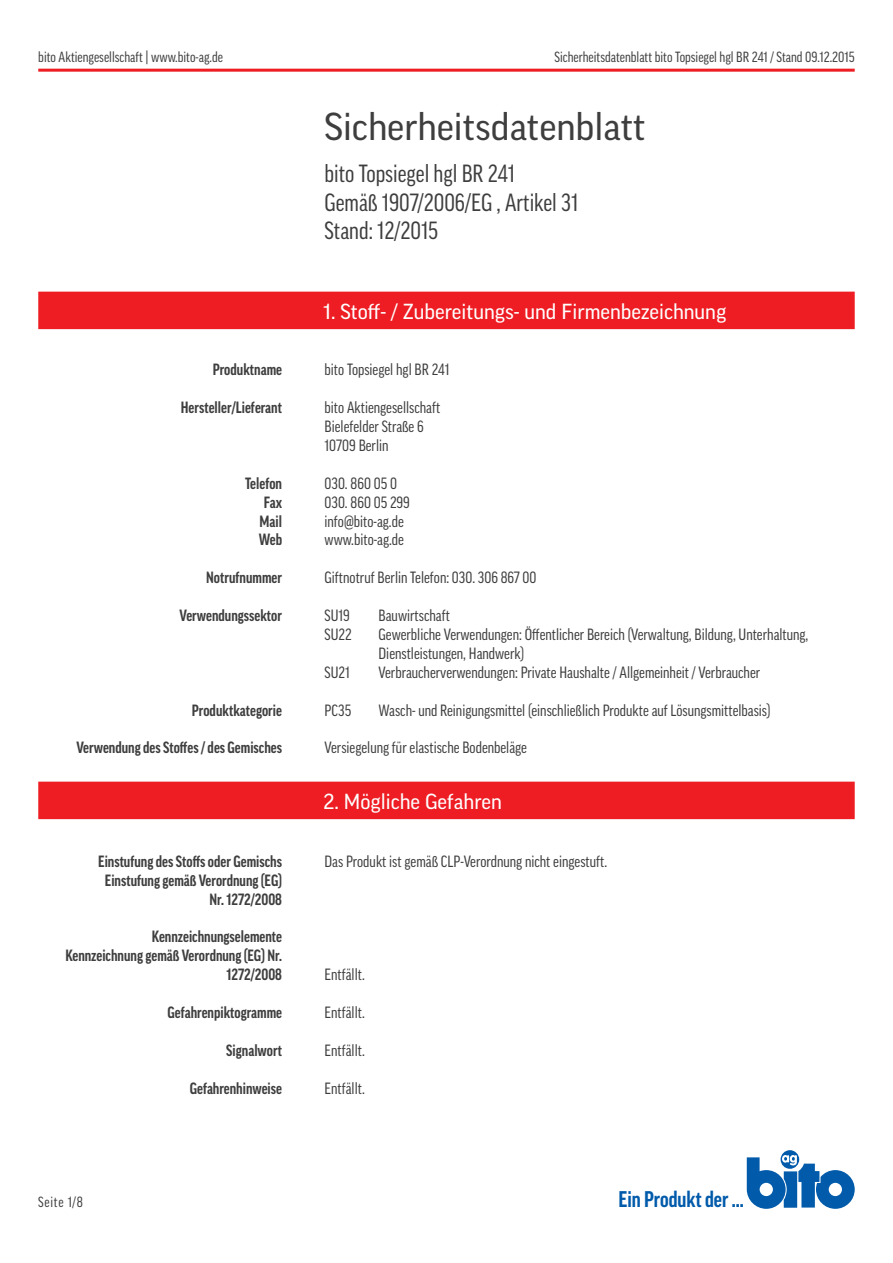
<style>
.page{position:relative;width:893px;height:1263px;background:#fff}
.page>*{position:absolute;margin:0;border:0;box-sizing:border-box;transform-origin:0 0}
.Headline{font:37.5px "Good Pro";color:#3e3e3f}
.Subline{font:condensed 24px "Good Pro";color:#3e3e3f}
.t1{font:700 condensed 21.9px "Good Pro";color:#015aaa}
.roter_Balken{font:21px "Good Pro";color:#fff}
.Inhalt{font:condensed 15.75px "Good Pro";color:#3e3e3f}
.Auflistung{font:700 condensed 15.75px/18.9px "Good Pro";color:#3e3e3f;text-align:right}
.Produkt{font:condensed 14.25px "Good Pro";color:#3e3e3f}
.Adresse{font:condensed 14.25px "Good Pro";letter-spacing:.05em;color:#3e3e3f}
</style>
<div class="page">
<hr style="left:38px;top:69px;width:817px;height:3px;background:#ee1d23">
<svg style="left:781px;top:1150px;width:18px;height:19px"></svg>
<svg style="left:747px;top:1155px;width:108px;height:54px"></svg>
<div style="left:38px;top:292px;width:817px;height:37px;background:#ee1d23"></div>
<div style="left:38px;top:782px;width:817px;height:37px;background:#ee1d23"></div>
<p class="Produkt" style="left:38px;top:49px;width:186px">bito Aktiengesellschaft | www.bito-ag.de</p>
<p class="Auflistung" style="left:213px;top:360px;width:71px">Produktname</p>
<p class="Auflistung" style="left:181px;top:398px;width:103px">Hersteller/Lieferant</p>
<p class="Auflistung" style="left:245px;top:474px;width:39px">Telefon</p>
<p class="Auflistung" style="left:264px;top:493px;width:20px">Fax</p>
<p class="Auflistung" style="left:260px;top:511px;width:24px">Mail</p>
<p class="Auflistung" style="left:259px;top:530px;width:25px">Web</p>
<p class="Auflistung" style="left:206px;top:568px;width:77px">Notrufnummer</p>
<p class="Auflistung" style="left:180px;top:606px;width:104px">Verwendungssektor</p>
<p class="Auflistung" style="left:192px;top:700px;width:92px">Produktkategorie</p>
<p class="Auflistung" style="left:76px;top:738px;width:207px">Verwendung des Stoffes / des Gemisches</p>
<p class="Auflistung" style="left:98px;top:852px;width:185px">Einstufung des Stoffs oder Gemischs</p>
<p class="Auflistung" style="left:105px;top:871px;width:179px">Einstufung gemäß Verordnung (EG)</p>
<p class="Auflistung" style="left:210px;top:889px;width:74px">Nr. 1272/2008</p>
<p class="Auflistung" style="left:152px;top:927px;width:132px">Kennzeichnungselemente</p>
<p class="Auflistung" style="left:65px;top:946px;width:218px">Kennzeichnung gemäß Verordnung (EG) Nr.<br>1272/2008</p>
<p class="Auflistung" style="left:167px;top:1003px;width:116px">Gefahrenpiktogramme</p>
<p class="Auflistung" style="left:226px;top:1041px;width:57px">Signalwort</p>
<p class="Auflistung" style="left:190px;top:1078px;width:94px">Gefahrenhinweise</p>
<p class="Adresse" style="left:38px;top:1194px;width:46px">Seite 1/8</p>
<p class="Produkt" style="left:554px;top:49px;width:302px">Sicherheitsdatenblatt bito Topsiegel hgl BR 241 / Stand 09.12.2015</p>
<p class="Headline" style="left:325px;top:105px;width:322px">Sicherheitsdatenblatt</p>
<p class="Subline" style="left:325px;top:160px;width:192px">bito Topsiegel hgl BR 241</p>
<p class="Subline" style="left:325px;top:188px;width:255px">Gemäß 1907/2006/EG , Artikel 31</p>
<p class="Subline" style="left:325px;top:217px;width:115px">Stand: 12/2015</p>
<p class="roter_Balken" style="left:323px;top:299px;width:405px">1. Stoff- / Zubereitungs- und Firmenbezeichnung</p>
<p class="Inhalt" style="left:325px;top:361px;width:126px">bito Topsiegel hgl BR 241</p>
<p class="Inhalt" style="left:325px;top:399px;width:117px">bito Aktiengesellschaft</p>
<p class="Inhalt" style="left:325px;top:418px;width:101px">Bielefelder Straße 6</p>
<p class="Inhalt" style="left:325px;top:436px;width:65px">10709 Berlin</p>
<p class="Inhalt" style="left:325px;top:474px;width:74px">030. 860 05 0</p>
<p class="Inhalt" style="left:325px;top:493px;width:87px">030. 860 05 299</p>
<p class="Inhalt" style="left:325px;top:512px;width:81px">info@bito-ag.de</p>
<p class="Inhalt" style="left:325px;top:531px;width:81px">www.bito-ag.de</p>
<p class="Inhalt" style="left:325px;top:569px;width:213px">Giftnotruf Berlin Telefon: 030. 306 867 00</p>
<p class="Inhalt" style="left:325px;top:607px;width:27px">SU19</p>
<p class="Inhalt" style="left:379px;top:607px;width:73px">Bauwirtschaft</p>
<p class="Inhalt" style="left:325px;top:625px;width:29px">SU22</p>
<p class="Inhalt" style="left:379px;top:625px;width:431px">Gewerbliche Verwendungen: Öffentlicher Bereich (Verwaltung, Bildung, Unterhaltung,</p>
<p class="Inhalt" style="left:379px;top:644px;width:147px">Dienstleistungen, Handwerk)</p>
<p class="Inhalt" style="left:325px;top:663px;width:27px">SU21</p>
<p class="Inhalt" style="left:379px;top:663px;width:383px">Verbraucherverwendungen: Private Haushalte / Allgemeinheit / Verbraucher</p>
<p class="Inhalt" style="left:325px;top:701px;width:28px">PC35</p>
<p class="Inhalt" style="left:379px;top:701px;width:393px">Wasch- und Reinigungsmittel (einschließlich Produkte auf Lösungsmittelbasis)</p>
<p class="Inhalt" style="left:325px;top:739px;width:204px">Versiegelung für elastische Bodenbeläge</p>
<p class="roter_Balken" style="left:323px;top:789px;width:180px">2. Mögliche Gefahren</p>
<p class="Inhalt" style="left:325px;top:852px;width:284px">Das Produkt ist gemäß CLP-Verordnung nicht eingestuft.</p>
<p class="Inhalt" style="left:325px;top:966px;width:42px">Entfällt.</p>
<p class="Inhalt" style="left:325px;top:1003px;width:42px">Entfällt.</p>
<p class="Inhalt" style="left:325px;top:1041px;width:42px">Entfällt.</p>
<p class="Inhalt" style="left:325px;top:1079px;width:42px">Entfällt.</p>
<h3 class="t1" style="left:618px;top:1187px;width:127px">Ein Produkt der ...</h3>
</div>
